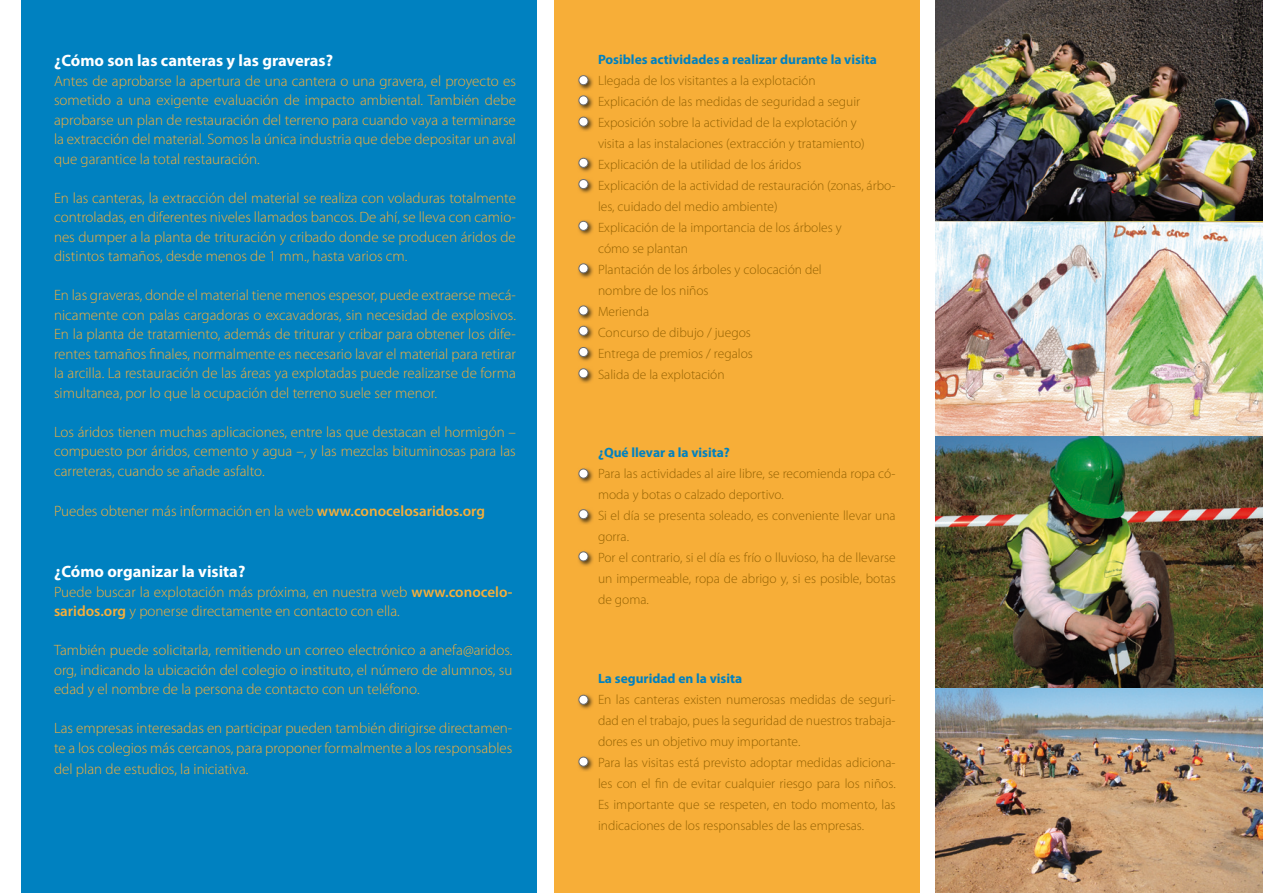
<style>
.page{position:relative;width:1263px;height:893px;background:#fff}
.page>*{position:absolute;margin:0;border:0;box-sizing:border-box;transform-origin:0 0}
.t1{font:700 16.5px "Myriad Pro";color:#fff}
.t2{font:300 15px/19.5px "Myriad Pro";color:#f7ae38;text-align:justify}
.t3{font:300 13.5px/21px "Myriad Pro";color:#966303}
.t4{font:700 13.5px "Myriad Pro";color:#0081c0}
.s1{font-weight:600}
</style>
<div class="page">
<div style="left:554px;top:0;width:366px;height:893px;background:#f7ae38"></div>
<div style="left:21px;top:0;width:516px;height:893px;background:#0081c0"></div>
<img style="left:935px;top:0;width:328px;height:689px">
<img style="left:935px;top:689px;width:328px;height:204px">
<img style="left:578px;top:75px;width:15px;height:15px">
<div style="left:579px;top:76px;width:9px;height:9px;background:#fff;border-radius:50%"></div>
<div style="left:578px;top:75px;width:10px;height:10px;border:1px solid #6d6c6d;border-radius:50%"></div>
<img style="left:578px;top:95px;width:15px;height:15px">
<div style="left:579px;top:96px;width:9px;height:9px;background:#fff;border-radius:50%"></div>
<div style="left:578px;top:95px;width:10px;height:10px;border:1px solid #6d6c6d;border-radius:50%"></div>
<img style="left:578px;top:116px;width:15px;height:15px">
<div style="left:579px;top:117px;width:9px;height:9px;background:#fff;border-radius:50%"></div>
<div style="left:578px;top:117px;width:10px;height:10px;border:1px solid #6d6c6d;border-radius:50%"></div>
<img style="left:578px;top:157px;width:15px;height:15px">
<div style="left:579px;top:158px;width:9px;height:9px;background:#fff;border-radius:50%"></div>
<div style="left:578px;top:158px;width:10px;height:10px;border:1px solid #6d6c6d;border-radius:50%"></div>
<img style="left:578px;top:179px;width:15px;height:14px">
<div style="left:579px;top:180px;width:9px;height:9px;background:#fff;border-radius:50%"></div>
<div style="left:578px;top:179px;width:10px;height:10px;border:1px solid #6d6c6d;border-radius:50%"></div>
<img style="left:578px;top:220px;width:15px;height:15px">
<div style="left:579px;top:221px;width:9px;height:9px;background:#fff;border-radius:50%"></div>
<div style="left:578px;top:221px;width:10px;height:10px;border:1px solid #6d6c6d;border-radius:50%"></div>
<img style="left:578px;top:263px;width:15px;height:15px">
<div style="left:579px;top:264px;width:9px;height:9px;background:#fff;border-radius:50%"></div>
<div style="left:578px;top:263px;width:10px;height:10px;border:1px solid #6d6c6d;border-radius:50%"></div>
<img style="left:578px;top:305px;width:15px;height:15px">
<div style="left:579px;top:306px;width:9px;height:9px;background:#fff;border-radius:50%"></div>
<div style="left:578px;top:306px;width:10px;height:9px;border:1px solid #6d6c6d;border-radius:50%"></div>
<img style="left:578px;top:325px;width:15px;height:15px">
<div style="left:579px;top:326px;width:9px;height:9px;background:#fff;border-radius:50%"></div>
<div style="left:578px;top:326px;width:10px;height:10px;border:1px solid #6d6c6d;border-radius:50%"></div>
<img style="left:578px;top:347px;width:15px;height:14px">
<div style="left:579px;top:347px;width:9px;height:10px;background:#fff;border-radius:50%"></div>
<div style="left:578px;top:347px;width:10px;height:10px;border:1px solid #6d6c6d;border-radius:50%"></div>
<img style="left:578px;top:368px;width:15px;height:15px">
<div style="left:579px;top:369px;width:9px;height:9px;background:#fff;border-radius:50%"></div>
<div style="left:578px;top:368px;width:10px;height:10px;border:1px solid #6d6c6d;border-radius:50%"></div>
<img style="left:578px;top:468px;width:15px;height:15px">
<div style="left:579px;top:469px;width:9px;height:9px;background:#fff;border-radius:50%"></div>
<div style="left:578px;top:469px;width:10px;height:9px;border:1px solid #6d6c6d;border-radius:50%"></div>
<img style="left:578px;top:509px;width:15px;height:15px">
<div style="left:579px;top:510px;width:9px;height:9px;background:#fff;border-radius:50%"></div>
<div style="left:578px;top:509px;width:10px;height:10px;border:1px solid #6d6c6d;border-radius:50%"></div>
<img style="left:578px;top:551px;width:15px;height:15px">
<div style="left:579px;top:552px;width:9px;height:9px;background:#fff;border-radius:50%"></div>
<div style="left:578px;top:551px;width:10px;height:10px;border:1px solid #6d6c6d;border-radius:50%"></div>
<img style="left:578px;top:694px;width:15px;height:15px">
<div style="left:579px;top:695px;width:9px;height:9px;background:#fff;border-radius:50%"></div>
<div style="left:578px;top:695px;width:10px;height:10px;border:1px solid #6d6c6d;border-radius:50%"></div>
<img style="left:578px;top:756px;width:15px;height:15px">
<div style="left:579px;top:757px;width:9px;height:9px;background:#fff;border-radius:50%"></div>
<div style="left:578px;top:757px;width:10px;height:10px;border:1px solid #6d6c6d;border-radius:50%"></div>
<p class="t1" style="left:54px;top:50px;width:281px">¿Cómo son las canteras y las graveras?</p>
<p class="t2" style="left:54px;top:71px;width:463px">Antes de aprobarse la apertura de una cantera o una gravera, el proyecto es sometido a una exigente evaluación de impacto ambiental. También debe aprobarse un plan de restauración del terreno para cuando vaya a terminarse la extracción del material. Somos la única industria que debe depositar un aval que garantice la total restauración.</p>
<p class="t2" style="left:54px;top:188px;width:463px">En las canteras, la extracción del material se realiza con voladuras totalmente controladas, en diferentes niveles llamados bancos. De ahí, se lleva con camio&shy;nes dumper a la planta de trituración y cribado donde se producen áridos de distintos tamaños, desde menos de 1 mm., hasta varios cm.</p>
<p class="t2" style="left:54px;top:285px;width:463px">En las graveras, donde el material tiene menos espesor, puede extraerse mecá&shy;nicamente con palas cargadoras o excavadoras, sin necesidad de explosivos.<br>En la planta de tratamiento, además de triturar y cribar para obtener los dife&shy;rentes tamaños finales, normalmente es necesario lavar el material para retirar la arcilla. La restauración de las áreas ya explotadas puede realizarse de forma simultanea, por lo que la ocupación del terreno suele ser menor.</p>
<p class="t2" style="left:54px;top:422px;width:463px">Los áridos tienen muchas aplicaciones, entre las que destacan el hormigón – compuesto por áridos, cemento y agua –, y las mezclas bituminosas para las carreteras, cuando se añade asfalto.</p>
<p class="t2" style="left:54px;top:501px;width:432px">Puedes obtener más información en la web <span class="s1">www.conocelosaridos.org</span></p>
<p class="t1" style="left:54px;top:561px;width:193px">¿Cómo organizar la visita?</p>
<p class="t2" style="left:54px;top:582px;width:460px">Puede buscar la explotación más próxima, en nuestra web <span class="s1">www.conocelo&shy;saridos.org</span> y ponerse directamente en contacto con ella.</p>
<p class="t2" style="left:54px;top:640px;width:460px">También puede solicitarla, remitiendo un correo electrónico a anefa@aridos. org, indicando la ubicación del colegio o instituto, el número de alumnos, su edad y el nombre de la persona de contacto con un teléfono.</p>
<p class="t2" style="left:54px;top:718px;width:460px">Las empresas interesadas en participar pueden también dirigirse directamen&shy;te a los colegios más cercanos, para proponer formalmente a los responsables</p>
<p class="t2" style="left:54px;top:759px;width:196px">del plan de estudios, la iniciativa.</p>
<p class="t4" style="left:598px;top:51px;width:280px">Posibles actividades a realizar durante la visita</p>
<p class="t3" style="left:598px;top:70px;width:299px">Llegada de los visitantes a la explotación<br>Explicación de las medidas de seguridad a seguir Exposición sobre la actividad de la explotación y<br>visita a las instalaciones (extracción y tratamiento)<br>Explicación de la utilidad de los áridos<br>Explicación de la actividad de restauración (zonas, árbo&shy;les, cuidado del medio ambiente)<br>Explicación de la importancia de los árboles y<br>cómo se plantan<br>Plantación de los árboles y colocación del<br>nombre de los niños<br>Merienda<br>Concurso de dibujo / juegos<br>Entrega de premios / regalos<br>Salida de la explotación</p>
<p class="t4" style="left:598px;top:444px;width:133px">¿Qué llevar a la visita?</p>
<p class="t3" style="left:598px;top:463px;width:299px">Para las actividades al aire libre, se recomienda ropa có&shy;moda y botas o calzado deportivo.<br>Si el día se presenta soleado, es conveniente llevar una gorra.<br>Por el contrario, si el día es frío o lluvioso, ha de llevarse un impermeable, ropa de abrigo y, si es posible, botas de goma.</p>
<p class="t4" style="left:598px;top:670px;width:146px">La seguridad en la visita</p>
<p class="t3" style="left:598px;top:689px;width:299px">En las canteras existen numerosas medidas de seguri&shy;dad en el trabajo, pues la seguridad de nuestros trabaja&shy;dores es un objetivo muy importante.<br>Para las visitas está previsto adoptar medidas adiciona&shy;les con el fin de evitar cualquier riesgo para los niños.<br>Es importante que se respeten, en todo momento, las indicaciones de los responsables de las empresas.</p>
</div>
